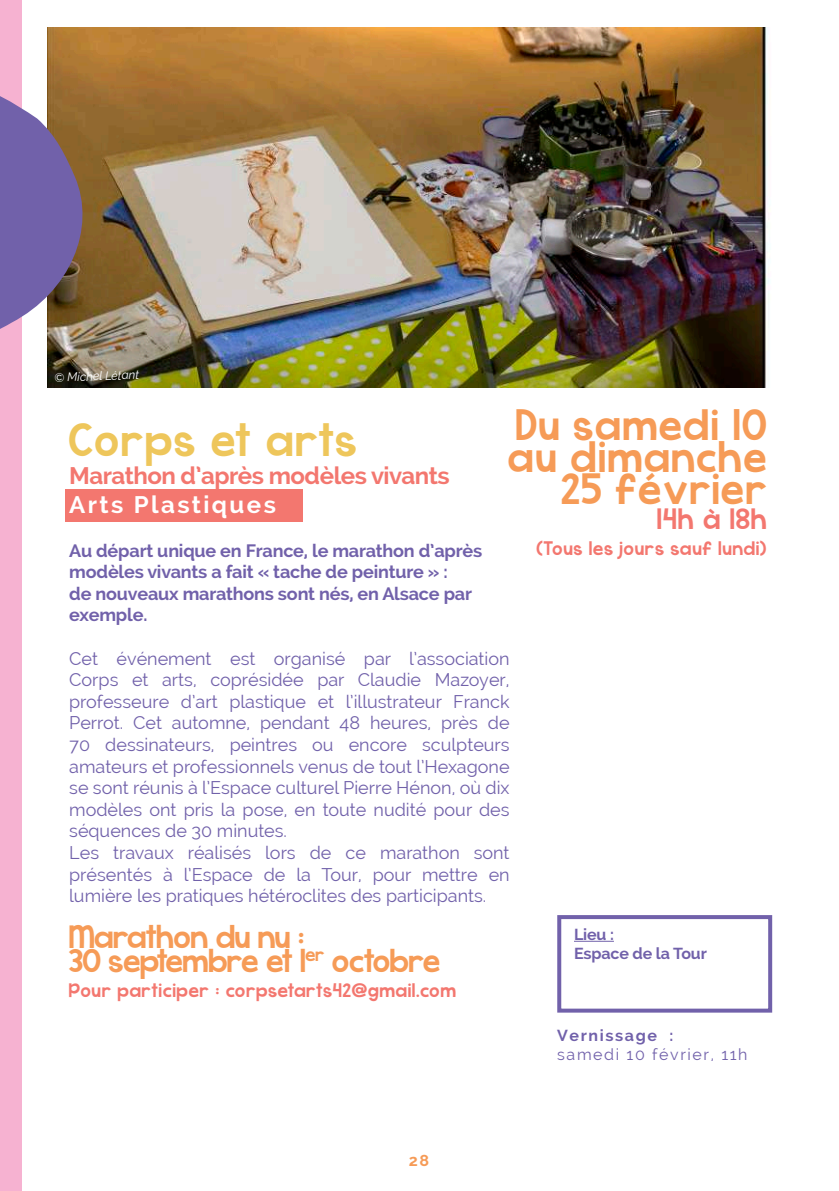
<style>
.page{position:relative;width:839px;height:1191px;background:#fff}
.page>*{position:absolute;margin:0;border:0;box-sizing:border-box;transform-origin:0 0}
.t1{font:48px "KG Whatthe Teacher Wants";letter-spacing:.05em;color:#eec65b}
.t2{font:45px/32px "KG Whatthe Teacher Wants";letter-spacing:.05em;color:#f69b57;text-align:right}
.t3{font:33.8px/24px "KG Whatthe Teacher Wants";color:#f69b57}
.t4{font:30px "KG Whatthe Teacher Wants";letter-spacing:.05em;color:#f3776f}
.t5{font:700 24px "Raleway";letter-spacing:-.02em;color:#f3776f}
.t6{font:700 24px "Raleway";letter-spacing:.1em;color:#fff}
.t7{font:20px "KG Whatthe Teacher Wants";letter-spacing:.055em;color:#f3776f}
.t8{font:18px/21.6px "Raleway";color:#7161aa}
.t9{font:700 18px/21.6px "Raleway";letter-spacing:-.01em;color:#7161aa}
.t10{font:700 16px/19.2px "Raleway";letter-spacing:-.01em;color:#7161aa}
.t11{font:16px "Raleway";letter-spacing:.1em;color:#7161aa}
.t12{font:700 16px "Raleway";letter-spacing:.1em;color:#7161aa}
.t13{font:700 16px "Raleway";color:#f69b57}
.t14{font:italic 12px "Raleway";color:#fff}
</style>
<div class="page">
<img style="left:48px;top:28px;width:722px;height:359px">
<div style="left:0;top:0;width:22px;height:1191px;background:#f6b2d1"></div>
<svg style="left:0;top:72px;width:97px;height:289px;background:#8c7488"></svg>
<div style="left:65px;top:489px;width:238px;height:33px;background:#f3776f"></div>
<hr style="left:574px;top:941px;width:40px;height:1px;background:#7161aa">
<div style="left:557px;top:915px;width:215px;height:97px;border:4px solid #7161aa"></div>
<p class="t14" style="left:54px;top:370px;width:86px;rotate:-2deg">© Michel Létant</p>
<h2 class="t2" style="left:508px;top:407px;width:260px">Du samedi 10 au dimanche<br>25 février</h2>
<h3 class="t4" style="left:657px;top:501px;width:111px">14h à 18h</h3>
<p class="t7" style="left:536px;top:536px;width:231px">(Tous les jours sauf lundi)</p>
<h1 class="t1" style="left:69px;top:410px;width:289px">Corps et arts</h1>
<h3 class="t5" style="left:69px;top:462px;width:382px">Marathon d’après modèles vivants</h3>
<h3 class="t6" style="left:69px;top:491px;width:208px">Arts Plastiques</h3>
<p class="t9" style="left:69px;top:539px;width:415px">Au départ unique en France, le marathon d’après modèles vivants a fait « tache de peinture » :<br>de nouveaux marathons sont nés, en Alsace par exemple.</p>
<p class="t8" style="left:69px;top:647px;width:442px">Cet événement est organisé par l’association Corps et arts, coprésidée par Claudie Mazoyer, professeure d’art plastique et l’illustrateur Franck Perrot. Cet automne, pendant 48 heures, près de 70 dessinateurs, peintres ou encore sculpteurs amateurs et professionnels venus de tout l’Hexagone se sont réunis à l’Espace culturel Pierre Hénon, où dix modèles ont pris la pose, en toute nudité pour des séquences de 30 minutes.<br>Les travaux réalisés lors de ce marathon sont présentés à l’Espace de la Tour, pour mettre en lumière les pratiques hétéroclites des participants.</p>
<h3 class="t3" style="left:69px;top:923px;width:372px">Marathon du nu :<br>30 septembre et 1<sup>er</sup> octobre</h3>
<p class="t7" style="left:69px;top:978px;width:388px">Pour participer : corpsetarts42@gmail.com</p>
<p class="t10" style="left:574px;top:925px;width:134px">Lieu :<br>Espace de la Tour</p>
<p class="t13" style="left:409px;top:1151px;width:22px">28</p>
<p class="t12" style="left:557px;top:1026px;width:118px">Vernissage :</p>
<p class="t11" style="left:557px;top:1045px;width:192px">samedi 10 février, 11h</p>
</div>
